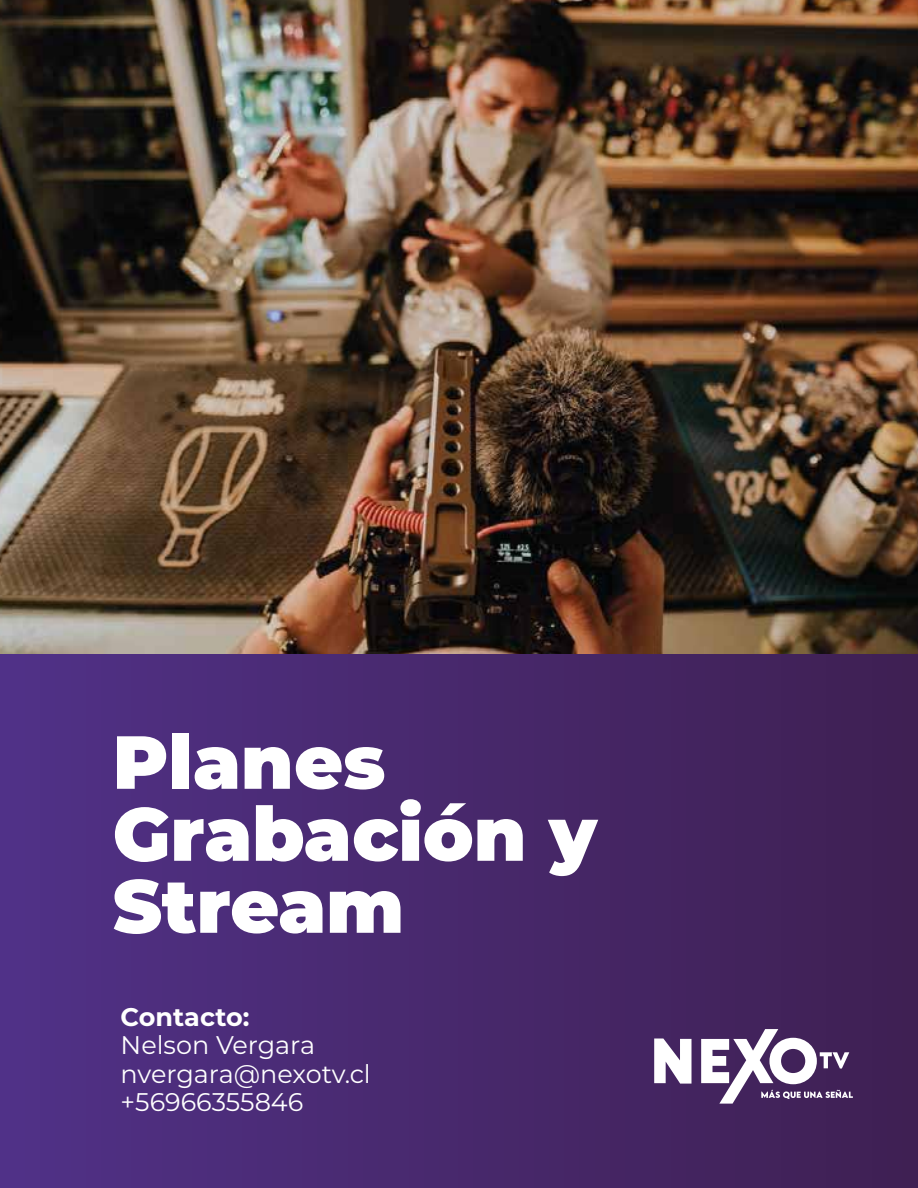
<style>
.page{position:relative;width:918px;height:1188px;background:#fff}
.page>*{position:absolute;margin:0;border:0;box-sizing:border-box;transform-origin:0 0}
.t1{font:900 75px/72px "Montserrat";color:#fff}
.t2{font:25.5px/28.5px "Montserrat";color:#fff}
.t3{font:700 25.5px "Montserrat";color:#fff}
</style>
<div class="page">
<img style="left:0;top:0;width:918px;height:654px">
<div style="left:0;top:654px;width:918px;height:534px;background:linear-gradient(to right,#503187,#3f2052)"></div>
<svg style="left:654px;top:1039px;width:38px;height:45px"></svg>
<svg style="left:701px;top:1029px;width:152px;height:75px"></svg>
<h1 class="t1" style="left:113px;top:721px;width:486px">Planes<br>Grabación y<br>Stream</h1>
<p class="t3" style="left:121px;top:998px;width:130px">Contacto:</p>
<p class="t2" style="left:121px;top:1030px;width:252px">Nelson Vergara nvergara@nexotv.cl +56966355846</p>
</div>
